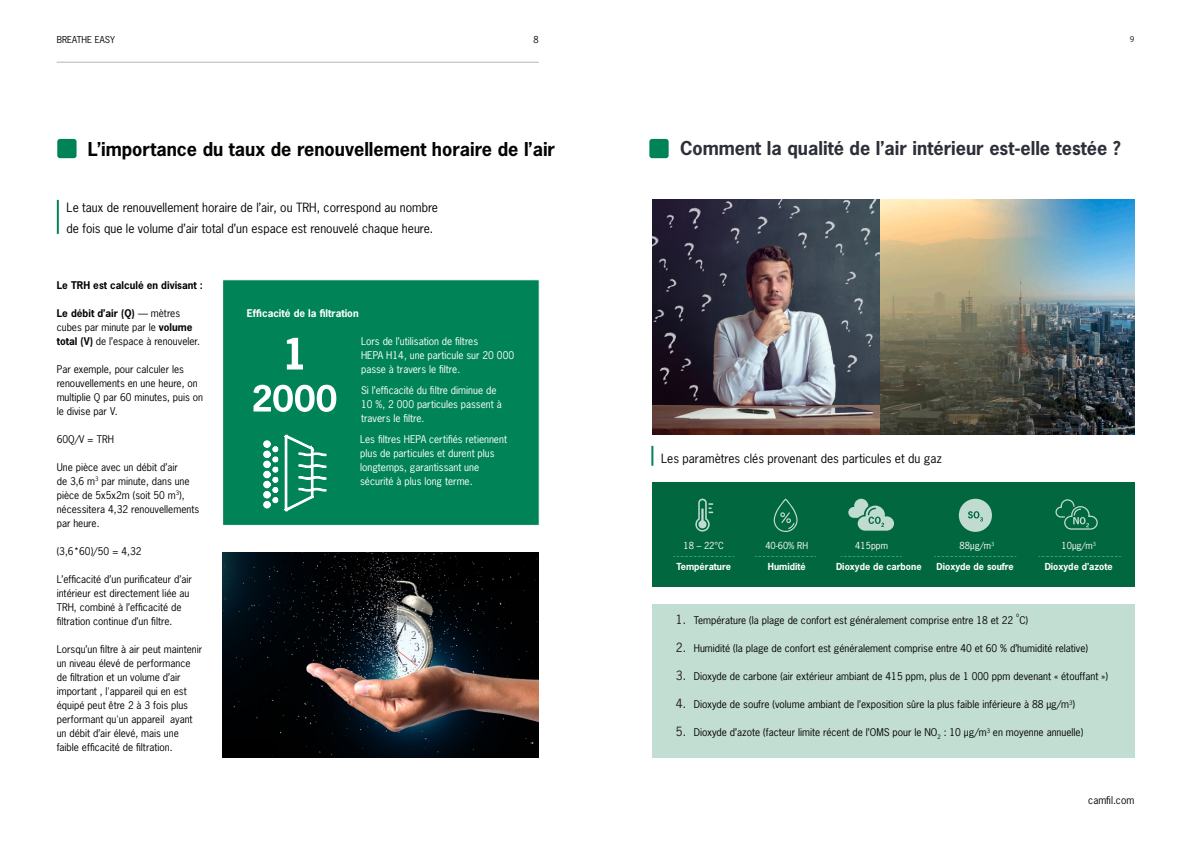
<style>
.page{position:relative;width:1191px;height:842px;background:#fff}
.page>*{position:absolute;margin:0;border:0;box-sizing:border-box;transform-origin:0 0}
.headers{font:700 18px "News Gothic Std";color:#040503}
.headers-2{font:700 18px "News Gothic Std";color:#2d2f39}
.t1{font:12px/21px "News Gothic Std";color:#040503}
.t2{font:10px/14px "News Gothic Std";color:#040503}
.t3{font:10px/14px "News Gothic Std";color:#fff}
.t4{font:700 10px "News Gothic Std";color:#040503}
.t5{font:700 10px "News Gothic Std";color:#fff}
.t6{font:700 9.1px "News Gothic Std";color:#fff}
.t7{font:9.1px "News Gothic Std";color:#fff}
.t8{font:9px "News Gothic Std";color:#040503}
.t9{font:9px "Myriad Pro";color:#2d2f39}
.t10{font:5.8px "News Gothic Std";color:#040503}
.s1{font-weight:700}
.s2{font-size:12px;color:#231f20}
</style>
<div class="page">
<hr style="left:57px;top:62px;width:482px;height:1px;background:#b2b4b6">
<div style="left:652px;top:604px;width:482px;height:154px;background:#c2ddd1"></div>
<img style="left:652px;top:199px;width:482px;height:235px">
<div style="left:57px;top:139px;width:20px;height:19px;background:#008457;border-radius:3px"></div>
<div style="left:649px;top:139px;width:19px;height:19px;background:#008457;border-radius:3px"></div>
<div style="left:222px;top:279px;width:318px;height:247px;background:#008457;border:1px solid #fff"></div>
<hr style="left:57px;top:200px;width:2px;height:34px;background:#008457">
<hr style="left:651px;top:446px;width:2px;height:20px;background:#008457">
<div style="left:652px;top:483px;width:482px;height:104px;background:#00673e"></div>
<svg style="left:695px;top:499px;width:18px;height:33px"></svg>
<svg style="left:773px;top:499px;width:24px;height:33px"></svg>
<svg style="left:1055px;top:499px;width:42px;height:31px"></svg>
<svg style="left:848px;top:499px;width:46px;height:32px"></svg>
<svg style="left:673px;top:556px;width:61px;height:1px"></svg>
<svg style="left:755px;top:556px;width:61px;height:1px"></svg>
<svg style="left:841px;top:556px;width:60px;height:1px"></svg>
<svg style="left:934px;top:556px;width:82px;height:1px"></svg>
<svg style="left:1039px;top:556px;width:81px;height:1px"></svg>
<svg style="left:958px;top:499px;width:34px;height:33px"></svg>
<img style="left:222px;top:553px;width:317px;height:204px">
<svg style="left:253px;top:337px;width:83px;height:281px"></svg>
<p class="t8" style="left:57px;top:34px;width:60px">BREATHE EASY</p>
<p class="t8" style="left:533px;top:34px;width:7px">8</p>
<p class="t9" style="left:1129px;top:34px;width:6px">9</p>
<p class="headers" style="left:88px;top:137px;width:469px">L’importance du taux de renouvellement horaire de l’air</p>
<p class="headers-2" style="left:680px;top:136px;width:442px">Comment la qualité de l’air intérieur est-elle testée ?</p>
<p class="t1" style="left:67px;top:197px;width:373px">Le taux de renouvellement horaire de l’air, ou TRH, correspond au nombre de fois que le volume d’air total d’un espace est renouvelé chaque heure.</p>
<p class="t4" style="left:57px;top:278px;width:148px">Le TRH est calculé en divisant :</p>
<p class="t2" style="left:57px;top:306px;width:145px"><span class="s1">Le débit d’air (Q)</span> — mètres cubes par minute par le <span class="s1">volume total (V)</span> de l’espace à renouveler.</p>
<p class="t2" style="left:57px;top:362px;width:148px">Par exemple, pour calculer les renouvellements en une heure, on multiplie Q par 60 minutes, puis on le divise par V.</p>
<p class="t2" style="left:57px;top:432px;width:59px">60Q/V = TRH</p>
<p class="t2" style="left:57px;top:460px;width:144px">Une pièce avec un débit d’air<br>de 3,6 m<sup>3</sup> par minute, dans une pièce de 5x5x2m (soit 50 m<sup>3</sup>), nécessitera 4,32 renouvellements par heure.</p>
<p class="t2" style="left:57px;top:544px;width:86px">(3,6*60)/50 = 4,32</p>
<p class="t2" style="left:57px;top:572px;width:137px">L’efficacité d’un purificateur d’air intérieur est directement liée au TRH, combiné à l’efficacité de filtration continue d’un filtre.</p>
<p class="t2" style="left:57px;top:642px;width:147px">Lorsqu’un filtre à air peut maintenir un niveau élevé de performance de filtration et un volume d’air important , l'appareil qui en est équipé peut être 2 à 3 fois plus performant qu'un appareil ayant un débit d’air élevé, mais une faible efficacité de filtration.</p>
<p class="t5" style="left:247px;top:306px;width:113px">Efficacité de la filtration</p>
<p class="t3" style="left:361px;top:334px;width:155px">Lors de l’utilisation de filtres<br>HEPA H14, une particule sur 20 000 passe à travers le filtre.</p>
<p class="t3" style="left:361px;top:383px;width:142px">Si l’efficacité du filtre diminue de<br>10 %, 2 000 particules passent à travers le filtre.</p>
<p class="t3" style="left:360px;top:432px;width:148px">Les filtres HEPA certifiés retiennent plus de particules et durent plus longtemps, garantissant une sécurité à plus long terme.</p>
<p class="t1" style="left:661px;top:448px;width:282px">Les paramètres clés provenant des particules et du gaz</p>
<p class="t7" style="left:683px;top:539px;width:42px">18 – 22°C</p>
<p class="t7" style="left:765px;top:539px;width:44px">40-60% RH</p>
<p class="t7" style="left:855px;top:539px;width:34px">415ppm</p>
<p class="t7" style="left:1061px;top:539px;width:36px">10μg/m<sup>3</sup></p>
<p class="t7" style="left:959px;top:539px;width:36px">88μg/m<sup>3</sup></p>
<p class="t6" style="left:676px;top:561px;width:56px">Température</p>
<p class="t6" style="left:768px;top:561px;width:39px">Humidité</p>
<p class="t6" style="left:836px;top:561px;width:87px">Dioxyde de carbone</p>
<p class="t6" style="left:936px;top:561px;width:79px">Dioxyde de soufre</p>
<p class="t6" style="left:1044px;top:561px;width:69px">Dioxyde d'azote</p>
<p class="t2" style="left:676px;top:613px;width:339px"><span class="s2">1.</span> Température (la plage de confort est généralement comprise entre 18 et 22</p>
<p class="t10" style="left:1016px;top:611px;width:5px">o</p>
<p class="t2" style="left:1019px;top:613px;width:10px">C)</p>
<p class="t2" style="left:676px;top:641px;width:414px"><span class="s2">2.</span> Humidité (la plage de confort est généralement comprise entre 40 et 60 % d’humidité relative)</p>
<p class="t2" style="left:676px;top:669px;width:434px"><span class="s2">3.</span> Dioxyde de carbone (air extérieur ambiant de 415 ppm, plus de 1 000 ppm devenant « étouffant »)</p>
<p class="t2" style="left:676px;top:697px;width:401px"><span class="s2">4.</span> Dioxyde de soufre (volume ambiant de l’exposition sûre la plus faible inférieure à 88 μg/m<sup>3</sup>)</p>
<p class="t2" style="left:676px;top:725px;width:409px"><span class="s2">5.</span> Dioxyde d’azote (facteur limite récent de l’OMS pour le NO<sub>2</sub> : 10 μg/m<sup>3</sup> en moyenne annuelle)</p>
<p class="t2" style="left:1088px;top:793px;width:47px">camfil.com</p>
</div>
